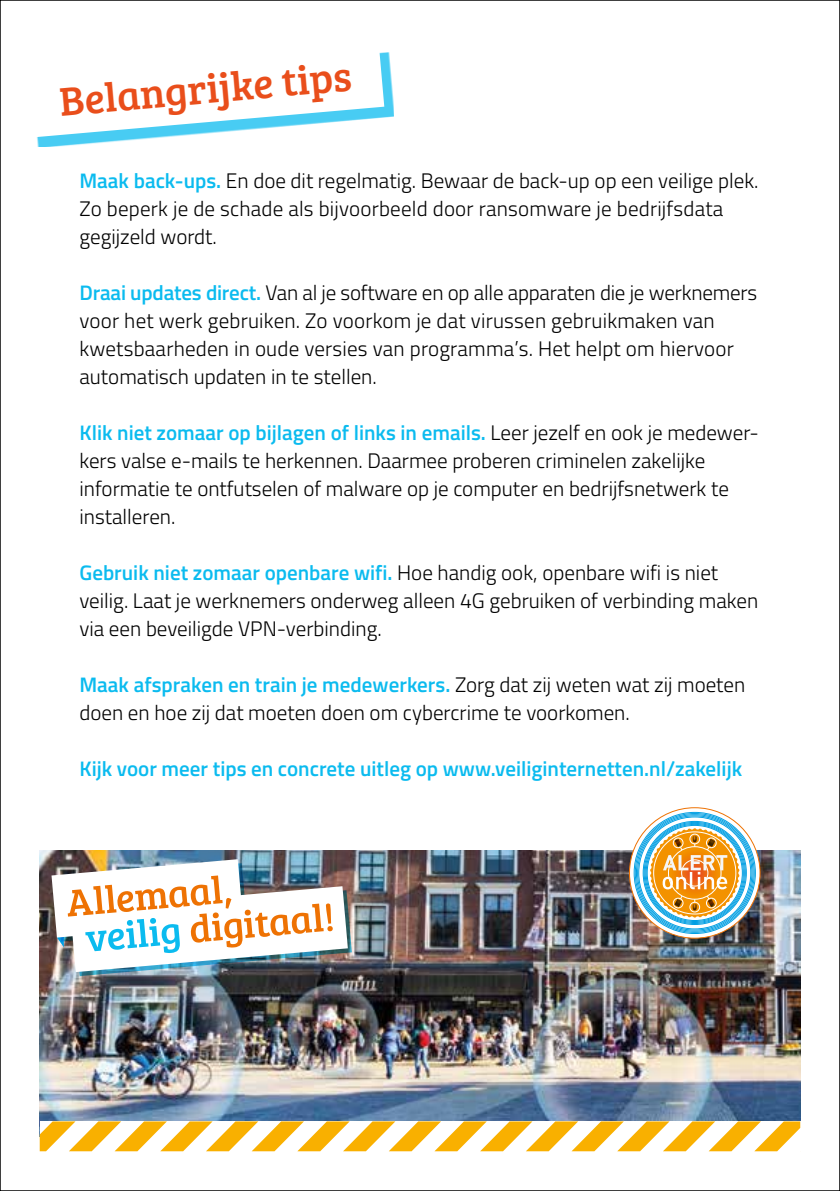
<style>
.page{position:relative;width:840px;height:1191px;background:#fff}
.page>*{position:absolute;margin:0;border:0;box-sizing:border-box;transform-origin:0 0}
.t1{font:41.4px "Bree Serif";color:#e94e1b}
.t2{font:300 21px/28px "Titillium Web";color:#000}
.t3{font:600 21px "Titillium Web";color:#0bbbef}
.s1{font-weight:600;color:#0bbbef}
</style>
<div class="page">
<img style="left:40px;top:850px;width:759px;height:271px">
<svg style="left:40px;top:1121px;width:759px;height:30px"></svg>
<svg style="left:629px;top:807px;width:130px;height:131px"></svg>
<svg style="left:633px;top:812px;width:122px;height:121px"></svg>
<div style="left:33px;top:52px;width:360px;height:95px;background:#0bbbef;opacity:.75"></div>
<svg style="left:33px;top:52px;width:351px;height:86px"></svg>
<img style="left:51px;top:859px;width:300px;height:117px">
<h1 class="t1" style="left:57px;top:71px;width:294px;rotate:-5deg">Belangrijke tips</h1>
<p class="t2" style="left:79px;top:166px;width:680px"><span class="s1">Maak back-ups.</span> En doe dit regelmatig. Bewaar de back-up op een veilige plek.<br>Zo beperk je de schade als bijvoorbeeld door ransomware je bedrijfsdata gegijzeld wordt.</p>
<p class="t2" style="left:79px;top:278px;width:678px"><span class="s1">Draai updates direct.</span> Van al je software en op alle apparaten die je werknemers voor het werk gebruiken. Zo voorkom je dat virussen gebruikmaken van kwetsbaarheden in oude versies van programma’s. Het helpt om hiervoor automatisch updaten in te stellen.</p>
<p class="t2" style="left:79px;top:418px;width:680px"><span class="s1">Klik niet zomaar op bijlagen of links in emails.</span> Leer jezelf en ook je medewer&shy;kers valse e-mails te herkennen. Daarmee proberen criminelen zakelijke informatie te ontfutselen of malware op je computer en bedrijfsnetwerk te installeren.</p>
<p class="t2" style="left:79px;top:558px;width:680px"><span class="s1">Gebruik niet zomaar openbare wifi.</span> Hoe handig ook, openbare wifi is niet veilig. Laat je werknemers onderweg alleen 4G gebruiken of verbinding maken via een beveiligde VPN-verbinding.</p>
<p class="t2" style="left:79px;top:670px;width:667px"><span class="s1">Maak afspraken en train je medewerkers.</span> Zorg dat zij weten wat zij moeten doen en hoe zij dat moeten doen om cybercrime te voorkomen.</p>
<p class="t3" style="left:79px;top:753px;width:664px">Kijk voor meer tips en concrete uitleg op www.veiliginternetten.nl/zakelijk</p>
</div>
